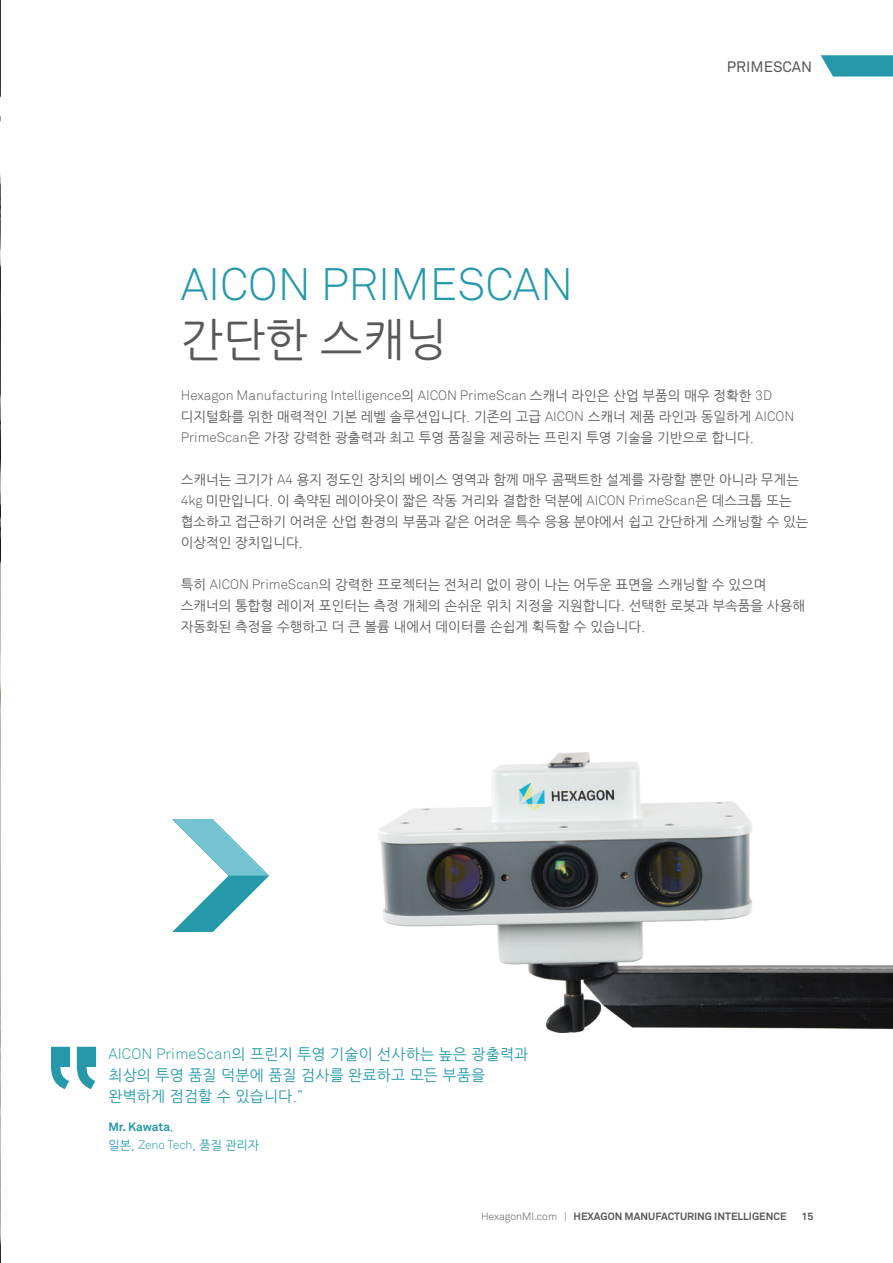
<style>
.page{position:relative;width:893px;height:1263px;background:#fff}
.page>*{position:absolute;margin:0;border:0;box-sizing:border-box;transform-origin:0 0}
.t1{font:45px/54px "Akkurat Light Pro";color:#2599aa}
.Pull_Quote{font:15px/21px "Nanum Gothic";letter-spacing:.01em;color:#2599aa}
.Page_Title{font:15px "Akkurat Pro";color:#57585a}
.Body{font:13.5px/21px "Nanum Gothic";color:#57585a}
.Pull_Quote_Credit{font:12px "Nanum Gothic";color:#2599aa}
.Pull_Quote_Credit-2{font:700 12px "Akkurat Pro";letter-spacing:-.005em;color:#2599aa}
.t2{font:700 10.5px "Akkurat Pro";color:#57585a}
.s1{font-family:"Nanum Gothic";color:#57585a}
.s2{font-family:"Akkurat Light Pro"}
.s3{font-family:"Akkurat Light Pro";font-weight:400}
</style>
<div class="page">
<svg style="left:821px;top:55px;width:72px;height:22px;background:#3da4b3"></svg>
<img style="left:0;top:0;width:1px;height:1263px">
<img style="left:378px;top:752px;width:515px;height:280px">
<svg style="left:172px;top:819px;width:97px;height:113px"></svg>
<svg style="left:51px;top:1047px;width:45px;height:42px"></svg>
<p class="Page_Title" style="left:727px;top:58px;width:87px">PRIMESCAN</p>
<p class="t1" style="left:181px;top:258px;width:394px">AICON PRIMESCAN <span class="s1">간단한 스캐닝</span></p>
<p class="Body" style="left:181px;top:385px;width:615px"><span class="s2">Hexagon Manufacturing Intelligence</span>의 <span class="s2">AICON PrimeScan</span> 스캐너 라인은 산업 부품의 매우 정확한 <span class="s2">3D </span>디지털화를 위한 매력적인 기본 레벨 솔루션입니다. 기존의 고급 <span class="s2">AICON</span> 스캐너 제품 라인과 동일하게 <span class="s2">AICON<br>PrimeScan</span>은 가장 강력한 광출력과 최고 투영 품질을 제공하는 프린지 투영 기술을 기반으로 합니다.</p>
<p class="Body" style="left:181px;top:469px;width:629px">스캐너는 크기가 <span class="s2">A4</span> 용지 정도인 장치의 베이스 영역과 함께 매우 콤팩트한 설계를 자랑할 뿐만 아니라 무게는 <span class="s2">4kg</span> 미만입니다. 이 축약된 레이아웃이 짧은 작동 거리와 결합한 덕분에 <span class="s2">AICON PrimeScan</span>은 데스크톱 또는 협소하고 접근하기 어려운 산업 환경의 부품과 같은 어려운 특수 응용 분야에서 쉽고 간단하게 스캐닝할 수 있는 이상적인 장치입니다.</p>
<p class="Body" style="left:181px;top:574px;width:626px">특히 <span class="s2">AICON PrimeScan</span>의 강력한 프로젝터는 전처리 없이 광이 나는 어두운 표면을 스캐닝할 수 있으며 스캐너의 통합형 레이저 포인터는 측정 개체의 손쉬운 위치 지정을 지원합니다. 선택한 로봇과 부속품을 사용해 자동화된 측정을 수행하고 더 큰 볼륨 내에서 데이터를 손쉽게 획득할 수 있습니다.</p>
<p class="Pull_Quote" style="left:108px;top:1043px;width:421px"><span class="s2">AICON PrimeScan</span>의 프린지 투영 기술이 선사하는 높은 광출력과 최상의 투영 품질 덕분에 품질 검사를 완료하고 모든 부품을 완벽하게 점검할 수 있습니다.<span class="s2">”</span></p>
<p class="Pull_Quote_Credit-2" style="left:108px;top:1119px;width:66px">Mr. Kawata<span class="s3">,</span></p>
<p class="Pull_Quote_Credit" style="left:108px;top:1140px;width:152px">일본, <span class="s2">Zeno Tech</span>, 품질 관리자</p>
<p class="t2" style="left:481px;top:1210px;width:307px"><span class="s3">HexagonMI.com |</span> HEXAGON MANUFACTURING INTELLIGENCE</p>
<p class="t2" style="left:801px;top:1210px;width:13px">15</p>
</div>
